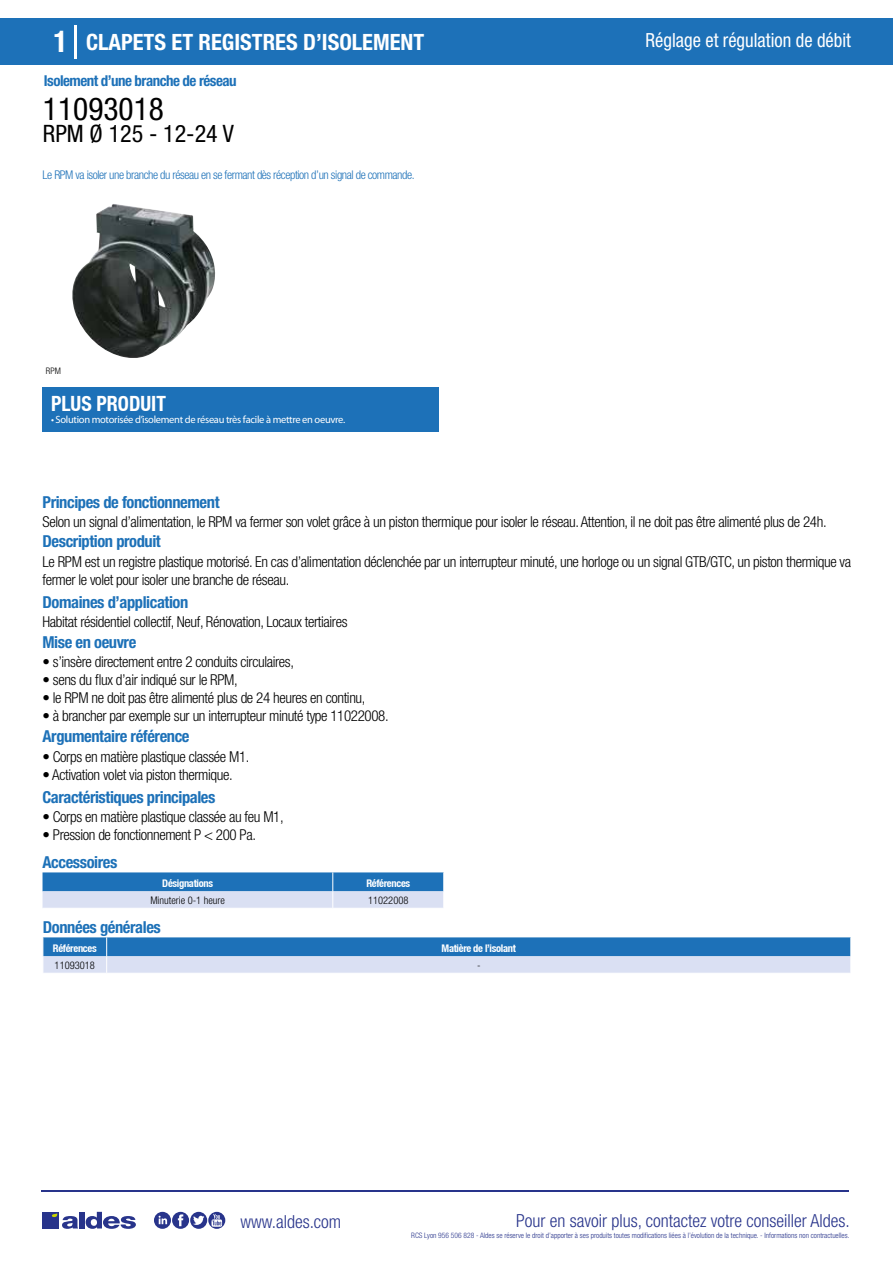
<style>
.page{position:relative;width:893px;height:1263px;background:#fff}
.page>*{position:absolute;margin:0;border:0;box-sizing:border-box;transform-origin:0 0}
.t1{font:condensed 31.5px "Helvetica Neue LT Std";color:#000}
.t2{font:condensed 24px "Helvetica Neue LT Std";color:#000}
.t3{font:700 condensed 22.5px "Helvetica Neue LT Std";color:#fff}
.t4{font:700 condensed 21px "Helvetica Neue";color:#fff;scale:.95 1}
.t5{font:condensed 19.5px "Helvetica Neue LT Std";color:#fff;scale:.95 1}
.t6{font:300 condensed 18px "Helvetica Neue";color:#28348b}
.t7{font:700 condensed 16.5px "Helvetica Neue LT Std";letter-spacing:-.025em;color:#1d71b8}
.t8{font:300 condensed 15px/18px "Helvetica Neue LT Std";letter-spacing:-.025em;color:#000}
.t9{font:700 condensed 15px "Helvetica Neue LT Std";letter-spacing:-.035em;color:#1d71b8}
.t10{font:300 condensed 12px "Helvetica Neue LT Std";letter-spacing:-.035em;color:#1d71b8}
.t11{font:10.5px "Myriad Pro";letter-spacing:-.03em;color:#fff}
.t12{font:700 condensed 10.5px "Helvetica Neue";letter-spacing:-.03em;color:#fff}
.t13{font:300 condensed 10.5px "Helvetica Neue";color:#000}
.t14{font:300 condensed 9px "Helvetica Neue";color:#000}
.t15{font:300 condensed 7.5px "Helvetica Neue";color:#28348b}
.s1{font-size:30px}
</style>
<div class="page">
<div style="left:0;top:18px;width:893px;height:46px;background:#1d71b8"></div>
<div style="left:43px;top:387px;width:396px;height:45px;background:#1d71b8"></div>
<hr style="left:74px;top:25px;width:2px;height:33px;background:#fff">
<svg style="left:72px;top:204px;width:143px;height:154px"></svg>
<svg style="left:43px;top:872px;width:401px;height:36px;background:#79a7d4"></svg>
<svg style="left:43px;top:937px;width:808px;height:36px;background:#79a7d4"></svg>
<hr style="left:41px;top:1190px;width:808px;height:1px;background:#28348b">
<svg style="left:154px;top:1212px;width:71px;height:17px"></svg>
<div style="left:42px;top:1212px;width:17px;height:16px;background:#28348b"></div>
<div style="left:79px;top:1212px;width:5px;height:16px;background:#28348b"></div>
<svg style="left:86px;top:1212px;width:50px;height:17px"></svg>
<svg style="left:52px;top:1213px;width:26px;height:16px"></svg>
<h3 class="t3" style="left:54px;top:28px;width:372px"><span class="s1">1</span> CLAPETS ET REGISTRES D’ISOLEMENT</h3>
<h3 class="t5" style="left:646px;top:29px;width:218px">Réglage et régulation de débit</h3>
<p class="t9" style="left:44px;top:71px;width:194px">Isolement d’une branche de réseau</p>
<h1 class="t1" style="left:43px;top:91px;width:122px">11093018</h1>
<h2 class="t2" style="left:43px;top:120px;width:192px">RPM Ø 125 - 12-24 V</h2>
<p class="t10" style="left:43px;top:167px;width:374px">Le RPM va isoler une branche du réseau en se fermant dès réception d’un signal de commande.</p>
<p class="t14" style="left:46px;top:365px;width:16px">RPM</p>
<h3 class="t4" style="left:51px;top:391px;width:122px">PLUS PRODUIT</h3>
<p class="t11" style="left:51px;top:413px;width:296px">• Solution motorisée d’isolement de réseau très facile à mettre en oeuvre.</p>
<p class="t7" style="left:43px;top:492px;width:179px">Principes de fonctionnement</p>
<p class="t7" style="left:43px;top:531px;width:120px">Description produit</p>
<p class="t8" style="left:43px;top:513px;width:786px">Selon un signal d’alimentation, le RPM va fermer son volet grâce à un piston thermique pour isoler le réseau. Attention, il ne doit pas être alimenté plus de 24h.</p>
<p class="t8" style="left:43px;top:552px;width:810px">Le RPM est un registre plastique motorisé. En cas d’alimentation déclenchée par un interrupteur minuté, une horloge ou un signal GTB/GTC, un piston thermique va fermer le volet pour isoler une branche de réseau.</p>
<p class="t8" style="left:43px;top:613px;width:307px">Habitat résidentiel collectif, Neuf, Rénovation, Locaux tertiaires</p>
<p class="t8" style="left:43px;top:652px;width:253px">• s’insère directement entre 2 conduits circulaires,</p>
<p class="t8" style="left:43px;top:670px;width:197px">• sens du flux d’air indiqué sur le RPM,</p>
<p class="t8" style="left:43px;top:688px;width:324px">• le RPM ne doit pas être alimenté plus de 24 heures en continu,</p>
<p class="t8" style="left:43px;top:706px;width:348px">• à brancher par exemple sur un interrupteur minuté type 11022008.</p>
<p class="t7" style="left:43px;top:592px;width:147px">Domaines d’application</p>
<p class="t7" style="left:43px;top:632px;width:95px">Mise en oeuvre</p>
<p class="t7" style="left:43px;top:726px;width:149px">Argumentaire référence</p>
<p class="t8" style="left:43px;top:747px;width:208px">• Corps en matière plastique classée M1.</p>
<p class="t8" style="left:43px;top:765px;width:192px">• Activation volet via piston thermique.</p>
<p class="t7" style="left:43px;top:787px;width:174px">Caractéristiques principales</p>
<p class="t8" style="left:43px;top:808px;width:243px">• Corps en matière plastique classée au feu M1,</p>
<p class="t8" style="left:43px;top:826px;width:215px">• Pression de fonctionnement P &lt; 200 Pa.</p>
<p class="t7" style="left:43px;top:852px;width:76px">Accessoires</p>
<p class="t12" style="left:162px;top:877px;width:52px">Désignations</p>
<p class="t12" style="left:366px;top:877px;width:45px">Références</p>
<p class="t13" style="left:150px;top:894px;width:76px">Minuterie 0-1 heure</p>
<p class="t13" style="left:368px;top:894px;width:42px">11022008</p>
<p class="t7" style="left:43px;top:917px;width:119px">Données générales</p>
<p class="t12" style="left:53px;top:942px;width:45px">Références</p>
<p class="t12" style="left:442px;top:942px;width:76px">Matière de l’isolant</p>
<p class="t13" style="left:55px;top:959px;width:42px">11093018</p>
<p class="t13" style="left:477px;top:959px;width:5px">-</p>
<p class="t6" style="left:240px;top:1211px;width:102px">www.aldes.com</p>
<p class="t6" style="left:516px;top:1211px;width:335px">Pour en savoir plus, contactez votre conseiller Aldes.</p>
<p class="t15" style="left:411px;top:1230px;width:440px">RCS Lyon 956 506 828 - Aldes se réserve le droit d’apporter à ses produits toutes modifications liées à l’évolution de la technique. - Informations non contractuelles.</p>
</div>
